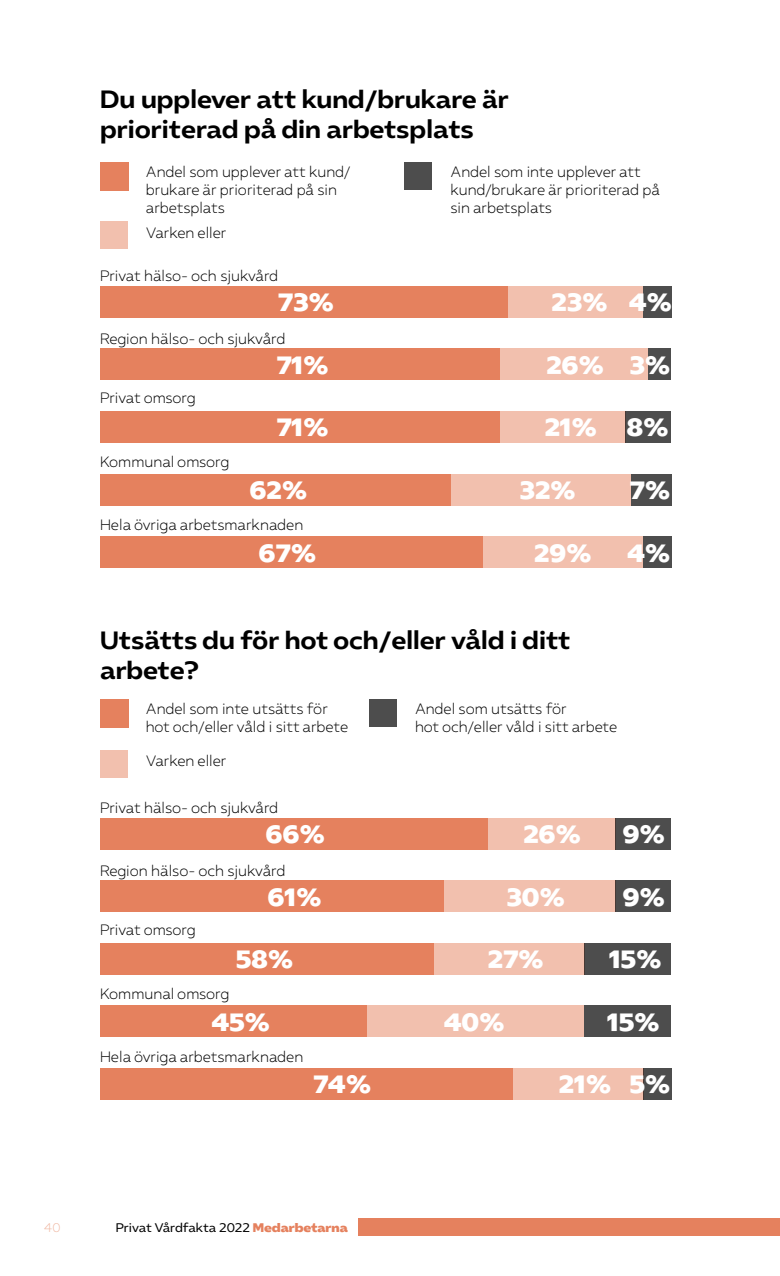
<style>
.page{position:relative;width:780px;height:1276px;background:#fff}
.page>*{position:absolute;margin:0;border:0;box-sizing:border-box;transform-origin:0 0}
.t1{font:700 25px/30px "Almega Sans";color:#000}
.t2{font:25px "Almega Sans Display";color:#fff}
.t3{font:300 15px/18px "Almega Sans";color:#000}
.t4{font:12.5px "Almega Sans";color:#000}
.t5{font:300 12.5px "Almega Sans";color:#efb49e}
.s1{font-family:"Almega Sans Display";color:#e5815e}
</style>
<div class="page">
<div style="left:100px;top:286px;width:407px;height:32px;background:#e5815e"></div>
<div style="left:507px;top:286px;width:136px;height:32px;background:#f2c0ae"></div>
<div style="left:643px;top:286px;width:28px;height:32px;background:#4d4d4d"></div>
<div style="left:100px;top:348px;width:400px;height:32px;background:#e5815e"></div>
<div style="left:500px;top:348px;width:148px;height:32px;background:#f2c0ae"></div>
<div style="left:648px;top:348px;width:23px;height:32px;background:#4d4d4d"></div>
<div style="left:100px;top:411px;width:400px;height:32px;background:#e5815e"></div>
<div style="left:500px;top:411px;width:125px;height:32px;background:#f2c0ae"></div>
<div style="left:625px;top:411px;width:46px;height:32px;background:#4d4d4d"></div>
<div style="left:100px;top:474px;width:350px;height:31px;background:#e5815e"></div>
<div style="left:450px;top:474px;width:181px;height:31px;background:#f2c0ae"></div>
<div style="left:631px;top:474px;width:40px;height:31px;background:#4d4d4d"></div>
<div style="left:100px;top:536px;width:382px;height:32px;background:#e5815e"></div>
<div style="left:482px;top:536px;width:161px;height:32px;background:#f2c0ae"></div>
<div style="left:643px;top:536px;width:28px;height:32px;background:#4d4d4d"></div>
<div style="left:100px;top:162px;width:28px;height:28px;background:#e5815e"></div>
<div style="left:100px;top:221px;width:28px;height:28px;background:#f2c0ae"></div>
<div style="left:404px;top:162px;width:28px;height:28px;background:#4d4d4d"></div>
<div style="left:100px;top:818px;width:388px;height:31px;background:#e5815e"></div>
<div style="left:488px;top:818px;width:127px;height:31px;background:#f2c0ae"></div>
<div style="left:615px;top:818px;width:56px;height:31px;background:#4d4d4d"></div>
<div style="left:100px;top:880px;width:343px;height:32px;background:#e5815e"></div>
<div style="left:443px;top:880px;width:172px;height:32px;background:#f2c0ae"></div>
<div style="left:615px;top:880px;width:56px;height:32px;background:#4d4d4d"></div>
<div style="left:100px;top:943px;width:333px;height:31px;background:#e5815e"></div>
<div style="left:433px;top:943px;width:151px;height:31px;background:#f2c0ae"></div>
<div style="left:584px;top:943px;width:87px;height:31px;background:#4d4d4d"></div>
<div style="left:100px;top:1005px;width:266px;height:32px;background:#e5815e"></div>
<div style="left:366px;top:1005px;width:218px;height:32px;background:#f2c0ae"></div>
<div style="left:584px;top:1005px;width:87px;height:32px;background:#4d4d4d"></div>
<div style="left:100px;top:1068px;width:413px;height:32px;background:#e5815e"></div>
<div style="left:513px;top:1068px;width:130px;height:32px;background:#f2c0ae"></div>
<div style="left:643px;top:1068px;width:28px;height:32px;background:#4d4d4d"></div>
<div style="left:100px;top:699px;width:28px;height:28px;background:#e5815e"></div>
<div style="left:100px;top:750px;width:28px;height:27px;background:#f2c0ae"></div>
<div style="left:369px;top:699px;width:28px;height:28px;background:#4d4d4d"></div>
<div style="left:358px;top:1218px;width:422px;height:18px;background:#e5815e"></div>
<h1 class="t1" style="left:100px;top:85px;width:410px">Du upplever att kund/brukare är prioriterad på din arbetsplats</h1>
<p class="t3" style="left:146px;top:162px;width:206px">Andel som upplever att kund/ brukare är prioriterad på sin arbetsplats</p>
<p class="t3" style="left:146px;top:223px;width:82px">Varken eller</p>
<p class="t3" style="left:100px;top:267px;width:180px">Privat hälso- och sjukvård</p>
<h1 class="t2" style="left:278px;top:285px;width:58px">73%</h1>
<p class="t3" style="left:100px;top:329px;width:187px">Region hälso- och sjukvård</p>
<p class="t3" style="left:100px;top:388px;width:97px">Privat omsorg</p>
<p class="t3" style="left:100px;top:453px;width:131px">Kommunal omsorg</p>
<h1 class="t2" style="left:276px;top:347px;width:54px">71%</h1>
<h1 class="t2" style="left:276px;top:410px;width:54px">71%</h1>
<p class="t3" style="left:450px;top:162px;width:211px">Andel som inte upplever att kund/brukare är prioriterad på sin arbetsplats</p>
<h1 class="t2" style="left:551px;top:285px;width:122px">23% 4%</h1>
<h1 class="t2" style="left:546px;top:347px;width:125px">26% 3%</h1>
<h1 class="t2" style="left:544px;top:410px;width:126px">21% 8%</h1>
<h1 class="t2" style="left:250px;top:472px;width:59px">62%</h1>
<h1 class="t2" style="left:519px;top:472px;width:58px">32%</h1>
<h1 class="t2" style="left:629px;top:472px;width:42px">7%</h1>
<p class="t3" style="left:100px;top:515px;width:205px">Hela övriga arbetsmarknaden</p>
<h1 class="t2" style="left:259px;top:535px;width:59px">67%</h1>
<h1 class="t2" style="left:534px;top:535px;width:59px">29%</h1>
<h1 class="t2" style="left:627px;top:535px;width:45px">4%</h1>
<h1 class="t1" style="left:100px;top:625px;width:472px">Utsätts du för hot och/eller våld i ditt arbete?</h1>
<p class="t3" style="left:146px;top:699px;width:204px">Andel som inte utsätts för hot och/eller våld i sitt arbete</p>
<p class="t3" style="left:146px;top:751px;width:82px">Varken eller</p>
<p class="t3" style="left:100px;top:798px;width:180px">Privat hälso- och sjukvård</p>
<p class="t3" style="left:415px;top:699px;width:204px">Andel som utsätts för<br>hot och/eller våld i sitt arbete</p>
<h1 class="t2" style="left:266px;top:816px;width:61px">66%</h1>
<h1 class="t2" style="left:523px;top:816px;width:59px">26%</h1>
<h1 class="t2" style="left:622px;top:816px;width:44px">9%</h1>
<p class="t3" style="left:100px;top:861px;width:187px">Region hälso- och sjukvård</p>
<p class="t3" style="left:100px;top:920px;width:97px">Privat omsorg</p>
<p class="t3" style="left:100px;top:984px;width:131px">Kommunal omsorg</p>
<h1 class="t2" style="left:268px;top:879px;width:56px">61%</h1>
<h1 class="t2" style="left:506px;top:879px;width:60px">30%</h1>
<h1 class="t2" style="left:622px;top:879px;width:44px">9%</h1>
<h1 class="t2" style="left:236px;top:941px;width:59px">58%</h1>
<h1 class="t2" style="left:488px;top:941px;width:58px">27%</h1>
<h1 class="t2" style="left:609px;top:941px;width:54px">15%</h1>
<h1 class="t2" style="left:212px;top:1004px;width:60px">45%</h1>
<h1 class="t2" style="left:444px;top:1004px;width:62px">40%</h1>
<h1 class="t2" style="left:607px;top:1004px;width:54px">15%</h1>
<p class="t3" style="left:100px;top:1047px;width:205px">Hela övriga arbetsmarknaden</p>
<h1 class="t2" style="left:313px;top:1067px;width:60px">74%</h1>
<h1 class="t2" style="left:559px;top:1067px;width:113px">21% 5%</h1>
<p class="t5" style="left:44px;top:1219px;width:18px">40</p>
<p class="t4" style="left:116px;top:1219px;width:233px">Privat Vårdfakta 2022 <span class="s1">Medarbetarna</span></p>
</div>
